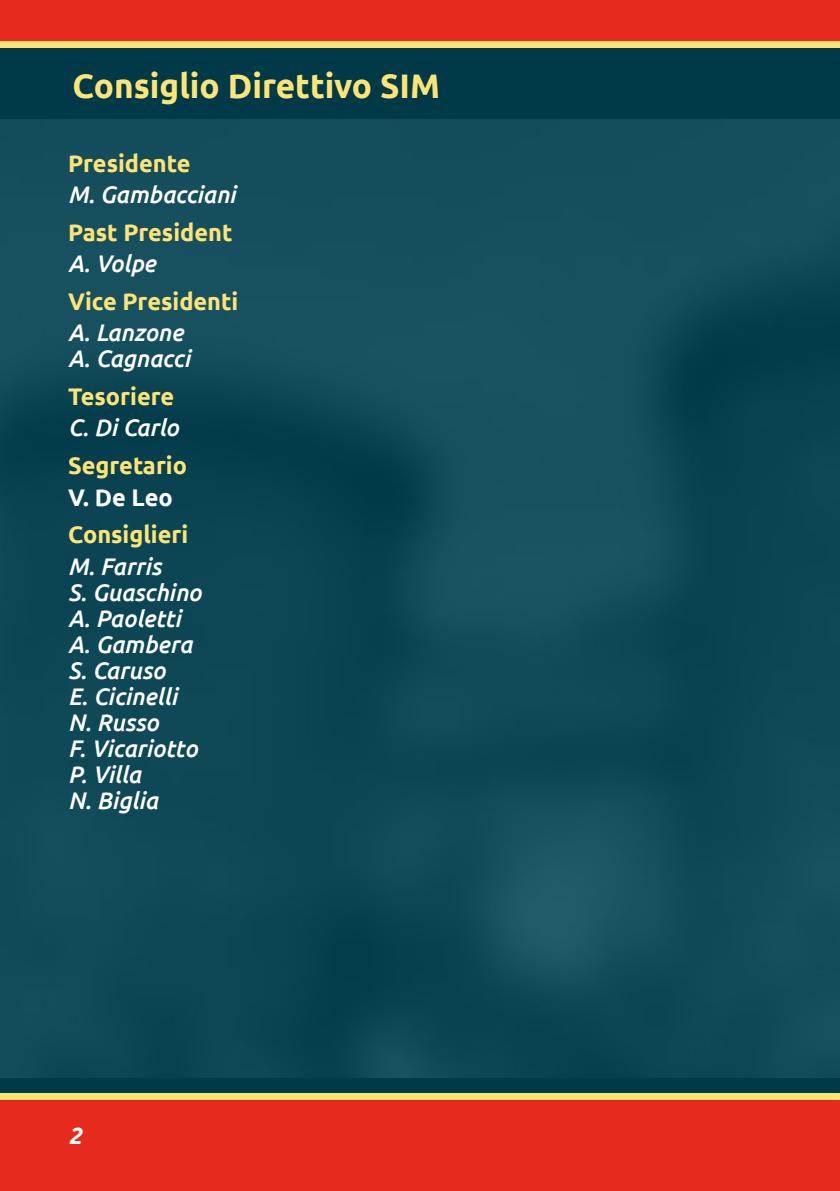
<style>
.page{position:relative;width:840px;height:1191px;background:#fff}
.page>*{position:absolute;margin:0;border:0;box-sizing:border-box;transform-origin:0 0}
.t1{font:700 34px "Ubuntu";color:#fee475}
.t2{font:italic 500 24px/26px "Ubuntu";color:#fff}
.t3{font:700 24px "Ubuntu";color:#fee475}
.t4{font:700 24px "Ubuntu";color:#fff}
.t5{font:italic 700 24px "Ubuntu";color:#fff}
</style>
<div class="page">
<div style="left:0;top:0;width:839px;height:1191px;background:#003a49"></div>
<div style="left:0;top:1100px;width:839px;height:91px;background:#e52a1e"></div>
<div style="left:0;top:1093px;width:839px;height:7px;background:#fee475"></div>
<img style="left:0;top:119px;width:839px;height:958px">
<div style="left:0;top:0;width:839px;height:41px;background:#e52a1e"></div>
<div style="left:0;top:41px;width:839px;height:7px;background:#fee475"></div>
<h1 class="t1" style="left:73px;top:66px;width:368px">Consiglio Direttivo SIM</h1>
<p class="t3" style="left:68px;top:148px;width:124px">Presidente</p>
<p class="t2" style="left:68px;top:181px;width:169px">M. Gambacciani</p>
<p class="t3" style="left:68px;top:217px;width:166px">Past President</p>
<p class="t2" style="left:68px;top:250px;width:89px">A. Volpe</p>
<p class="t3" style="left:68px;top:287px;width:172px">Vice Presidenti</p>
<p class="t2" style="left:68px;top:319px;width:123px">A. Lanzone<br>A. Cagnacci</p>
<p class="t3" style="left:68px;top:382px;width:107px">Tesoriere</p>
<p class="t2" style="left:68px;top:414px;width:112px">C. Di Carlo</p>
<p class="t3" style="left:68px;top:451px;width:120px">Segretario</p>
<p class="t4" style="left:68px;top:482px;width:106px">V. De Leo</p>
<p class="t3" style="left:68px;top:520px;width:121px">Consiglieri</p>
<p class="t2" style="left:68px;top:552px;width:135px">M. Farris<br>S. Guaschino<br>A. Paoletti<br>A. Gambera<br>S. Caruso<br>E. Cicinelli<br>N. Russo<br>F. Vicariotto<br>P. Villa<br>N. Biglia</p>
<p class="t5" style="left:68px;top:1121px;width:15px">2</p>
</div>
